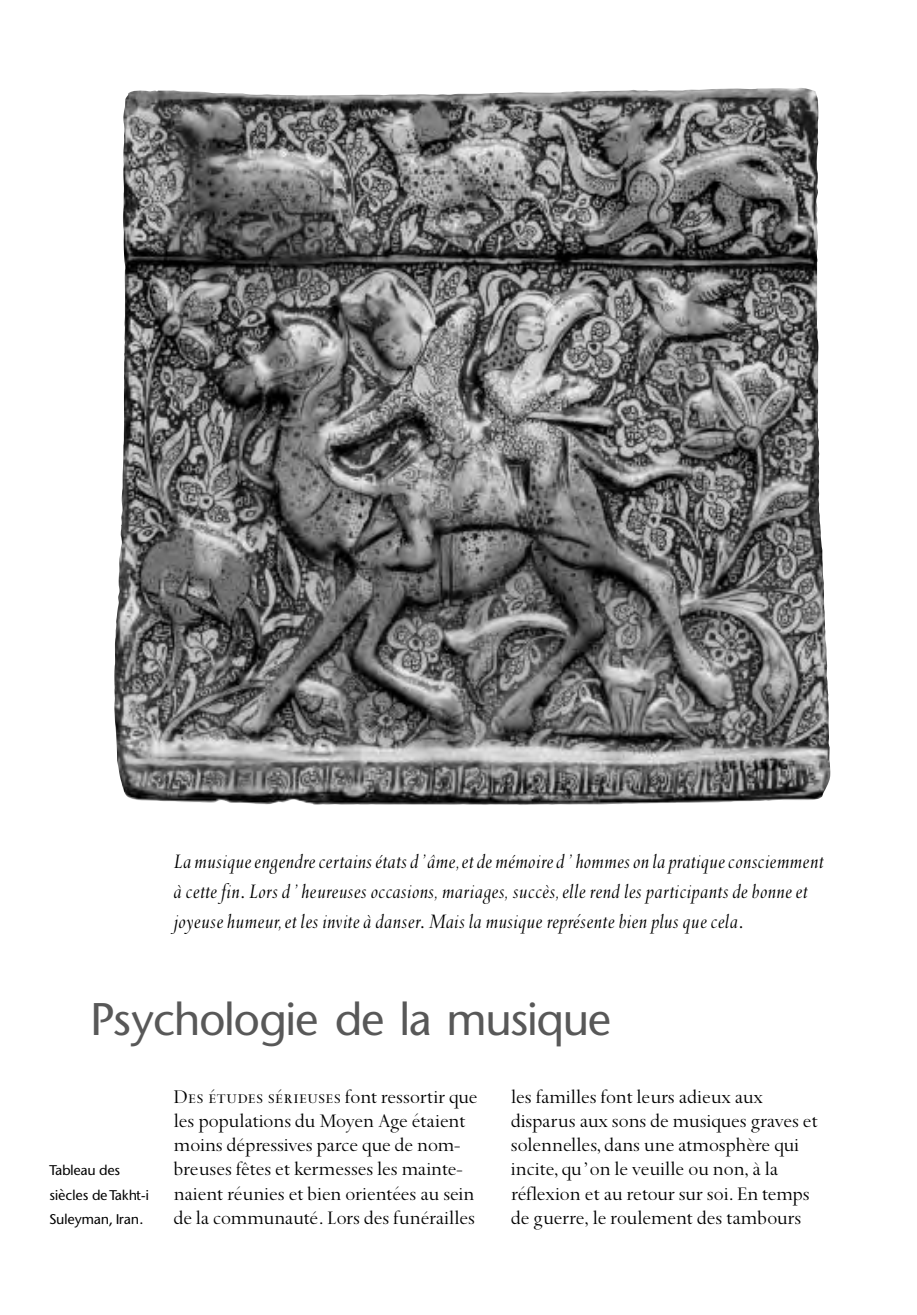
<style>
.page{position:relative;width:917px;height:1315px;background:#fff}
.page>*{position:absolute;margin:0;border:0;box-sizing:border-box;transform-origin:0 0}
.t1{font:48.48px "Adv T996";letter-spacing:-.04em;color:#585858}
.t2{font:22.75px/29.9px "Adv T305";letter-spacing:.02em;color:#000}
.t3{font:21.35px/24.3px "Adv T304";letter-spacing:-.01em;color:#000}
.t4{font:21.35px "Adv T307";letter-spacing:.01em;color:#000}
.t5{font:14.88px/24.3px "Adv T996";letter-spacing:-.03em;color:#000}
.s1{font-family:"Adv T304"}
</style>
<div class="page">
<img style="left:114px;top:88px;width:717px;height:717px">
<p class="t2" style="left:174px;top:849px;width:651px">La musiqueengendrecertains e¤tats d’a“me,etdeme¤moired’ hommes on la pratiqueconsciemment a' cette fin. Lors d’ heureuses occasions, mariages, succe's,elle rend les participants de bonne et joyeuse humeur,et les invite a' danser. Mais la musique repre¤sente bien plus que cela.</p>
<h1 class="t1" style="left:89px;top:1001px;width:524px">Psychologie de la musique</h1>
<p class="t5" style="left:50px;top:1159px;width:101px">Tableau des sie'cles de Takht-i<br>Suleyman, Iran.</p>
<p class="t4" style="left:174px;top:1082px;width:305px">Des e¤tudes se¤rieuses <span class="s1">font ressortir que</span></p>
<p class="t3" style="left:174px;top:1110px;width:303px">les populations du Moyen Age e¤taient moins de¤pressives parce que de nom&shy;breuses fe“tes et kermesses les mainte&shy;naient re¤unies et bien oriente¤es au sein de la communaute¤. Lors des fune¤railles</p>
<p class="t3" style="left:511px;top:1086px;width:308px">les familles font leurs adieux aux disparus aux sons de musiques graves et solennelles, dans une atmosphe're qui incite, qu’on le veuille ou non, a' la re¤flexion et au retour sur soi. En temps de guerre, le roulement des tambours</p>
</div>
